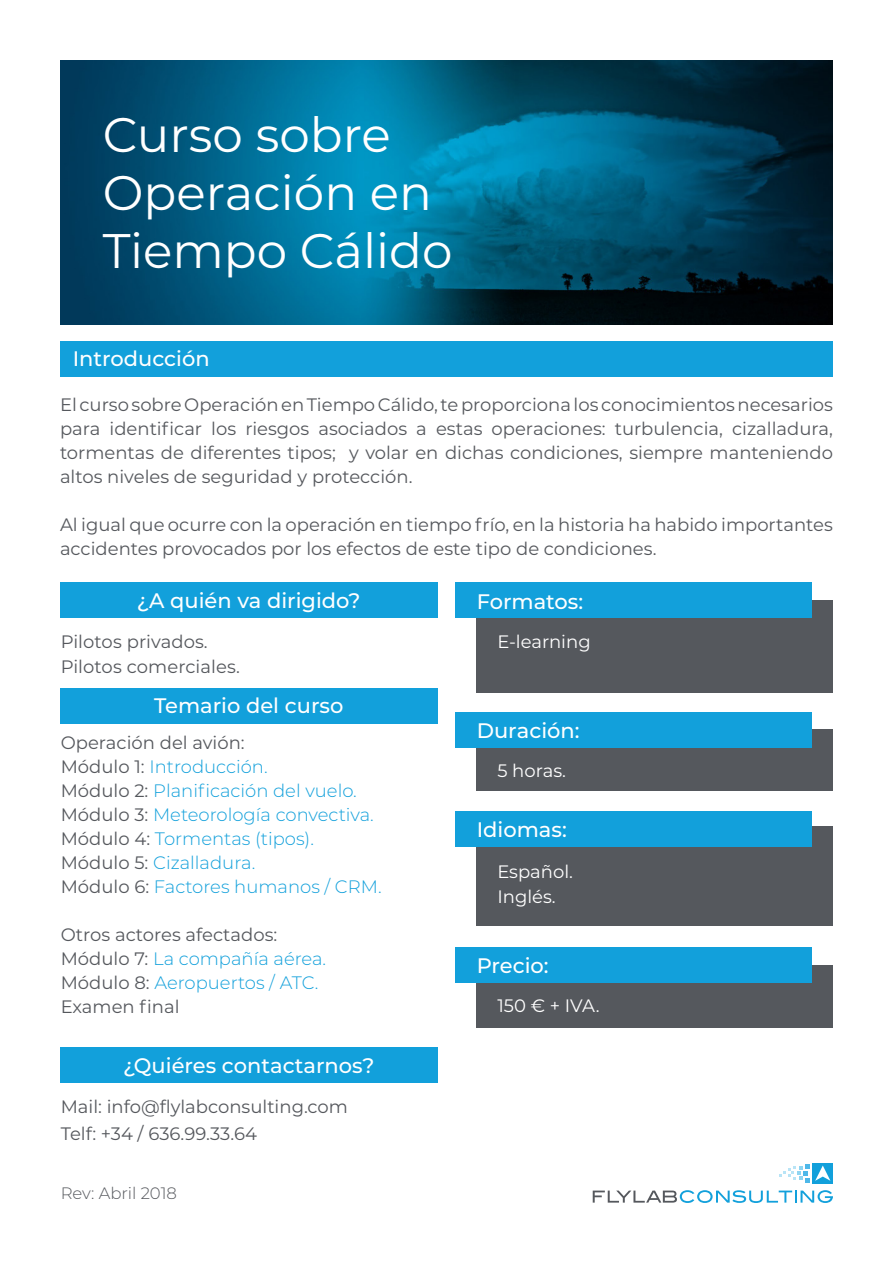
<style>
.page{position:relative;width:893px;height:1263px;background:#fff}
.page>*{position:absolute;margin:0;border:0;box-sizing:border-box;transform-origin:0 0}
.t1{font:48.45px/58.2px "Montserrat";color:#fff}
.t2{font:500 21px "Montserrat";color:#fff}
.t3{font:18px/24px "Montserrat";color:#55585d;text-align:justify}
.t4{font:300 18px "Montserrat";color:#12a0db}
.t5{font:18px "Montserrat";color:#fff}
.t6{font:300 16.5px "Montserrat";color:#55585d}
.s1{font-weight:400;color:#55585d}
</style>
<div class="page">
<div style="left:813px;top:1163px;width:20px;height:20px;background:#12a0db"></div>
<svg style="left:779px;top:1164px;width:51px;height:18px"></svg>
<svg style="left:593px;top:1190px;width:240px;height:13px"></svg>
<img style="left:61px;top:61px;width:772px;height:263px">
<div style="left:476px;top:600px;width:357px;height:93px;background:#55585d"></div>
<div style="left:476px;top:730px;width:357px;height:61px;background:#55585d"></div>
<div style="left:476px;top:826px;width:357px;height:100px;background:#55585d"></div>
<div style="left:476px;top:965px;width:357px;height:62px;background:#55585d"></div>
<div style="left:60px;top:582px;width:377px;height:36px;background:#12a0db"></div>
<div style="left:60px;top:341px;width:773px;height:36px;background:#12a0db"></div>
<div style="left:60px;top:688px;width:377px;height:36px;background:#12a0db"></div>
<div style="left:455px;top:582px;width:357px;height:36px;background:#12a0db"></div>
<div style="left:455px;top:712px;width:357px;height:35px;background:#12a0db"></div>
<div style="left:455px;top:811px;width:357px;height:35px;background:#12a0db"></div>
<div style="left:455px;top:947px;width:357px;height:35px;background:#12a0db"></div>
<div style="left:60px;top:1047px;width:377px;height:36px;background:#12a0db"></div>
<p class="t1" style="left:103px;top:104px;width:351px">Curso sobre<br>Operación en<br>Tiempo Cálido</p>
<p class="t2" style="left:73px;top:344px;width:139px">Introducción</p>
<p class="t3" style="left:60px;top:392px;width:774px">El curso sobre Operación en Tiempo Cálido, te proporciona los conocimientos necesarios para identificar los riesgos asociados a estas operaciones: turbulencia, cizalladura, tormentas de diferentes tipos; y volar en dichas condiciones, siempre manteniendo altos niveles de seguridad y protección.</p>
<p class="t3" style="left:60px;top:512px;width:774px">Al igual que ocurre con la operación en tiempo frío, en la historia ha habido importantes accidentes provocados por los efectos de este tipo de condiciones.</p>
<p class="t2" style="left:137px;top:585px;width:225px">¿A quién va dirigido?</p>
<p class="t3" style="left:61px;top:629px;width:149px">Pilotos privados.</p>
<p class="t3" style="left:61px;top:654px;width:181px">Pilotos comerciales.</p>
<p class="t2" style="left:154px;top:691px;width:191px">Temario del curso</p>
<p class="t3" style="left:61px;top:730px;width:186px">Operación del avión:</p>
<p class="t4" style="left:61px;top:754px;width:208px"><span class="s1">Módulo 1:</span> Introducción.</p>
<p class="t4" style="left:61px;top:778px;width:298px"><span class="s1">Módulo 2:</span> Planificación del vuelo.</p>
<p class="t4" style="left:61px;top:802px;width:315px"><span class="s1">Módulo 3:</span> Meteorología convectiva.</p>
<p class="t4" style="left:61px;top:826px;width:255px"><span class="s1">Módulo 4:</span> Tormentas (tipos).</p>
<p class="t4" style="left:61px;top:850px;width:196px"><span class="s1">Módulo 5:</span> Cizalladura.</p>
<p class="t4" style="left:61px;top:874px;width:322px"><span class="s1">Módulo 6:</span> Factores humanos / CRM.</p>
<p class="t3" style="left:61px;top:922px;width:218px">Otros actores afectados:</p>
<p class="t4" style="left:61px;top:946px;width:267px"><span class="s1">Módulo 7:</span> La compañía aérea.</p>
<p class="t4" style="left:61px;top:970px;width:259px"><span class="s1">Módulo 8:</span> Aeropuertos / ATC.</p>
<p class="t3" style="left:61px;top:994px;width:120px">Examen final</p>
<p class="t2" style="left:123px;top:1050px;width:253px">¿Quiéres contactarnos?</p>
<p class="t3" style="left:61px;top:1094px;width:289px">Mail: info@flylabconsulting.com</p>
<p class="t3" style="left:61px;top:1121px;width:198px">Telf: +34 / 636.99.33.64</p>
<p class="t6" style="left:61px;top:1181px;width:118px">Rev: Abril 2018</p>
<p class="t2" style="left:477px;top:587px;width:108px">Formatos:</p>
<p class="t5" style="left:497px;top:629px;width:95px">E-learning</p>
<p class="t2" style="left:477px;top:716px;width:104px">Duración:</p>
<p class="t5" style="left:497px;top:758px;width:70px">5 horas.</p>
<p class="t2" style="left:477px;top:815px;width:92px">Idiomas:</p>
<p class="t5" style="left:497px;top:859px;width:77px">Español.</p>
<p class="t5" style="left:497px;top:884px;width:60px">Inglés.</p>
<p class="t2" style="left:477px;top:951px;width:73px">Precio:</p>
<p class="t5" style="left:497px;top:994px;width:104px">150 € + IVA.</p>
</div>
